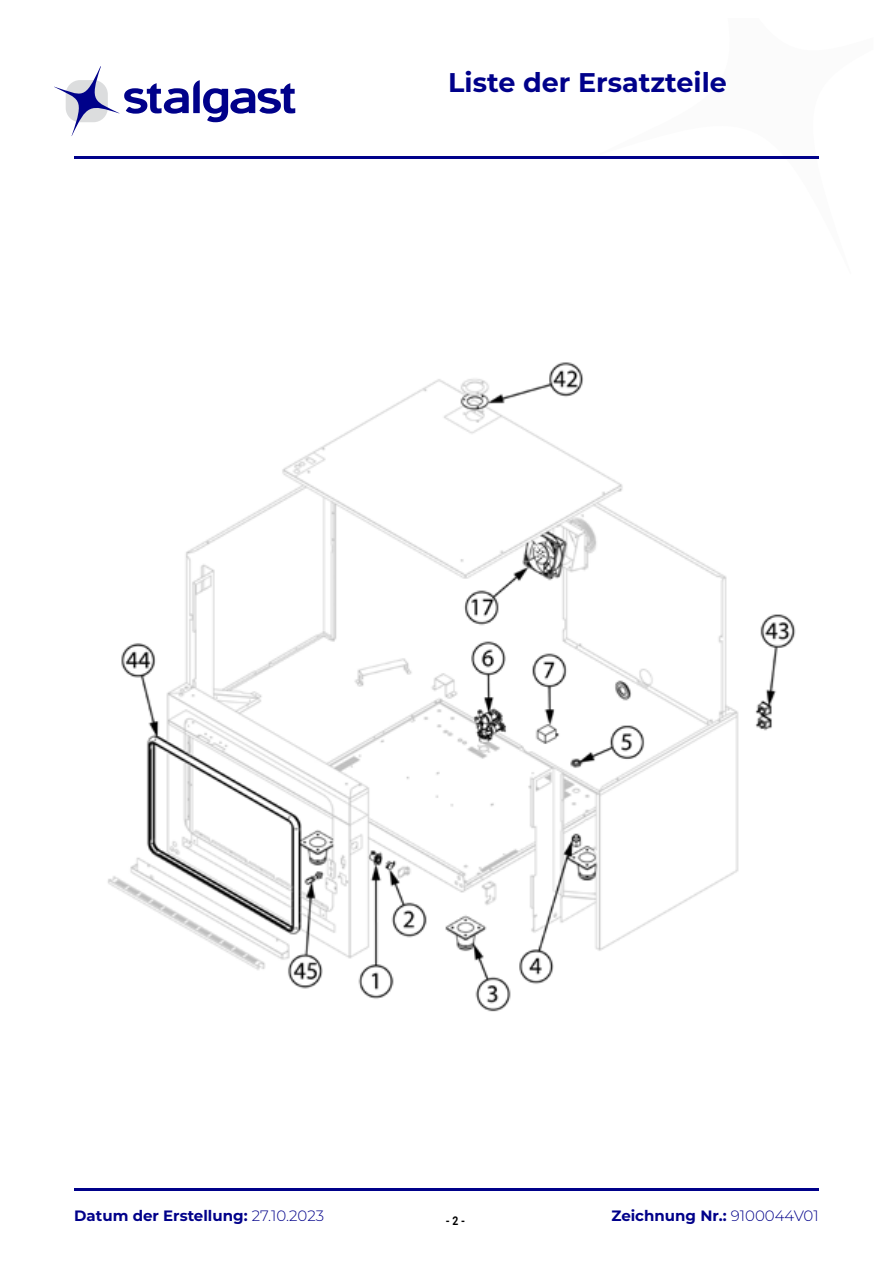
<style>
.page{position:relative;width:893px;height:1263px;background:#fff}
.page>*{position:absolute;margin:0;border:0;box-sizing:border-box;transform-origin:0 0}
.t1{font:700 27px "Montserrat";color:#00018a}
.t2{font:700 15px "Montserrat";color:#00018a}
.t3{font:700 12px "Roboto";color:#000;scale:.86 1}
.s1{font-weight:300}
</style>
<div class="page">
<svg style="left:54px;top:66px;width:241px;height:70px"></svg>
<hr style="left:74px;top:156px;width:745px;height:2px;background:#00018a">
<hr style="left:74px;top:1188px;width:745px;height:3px;background:#00018a">
<img style="left:108px;top:362px;width:688px;height:650px">
<h1 class="t1" style="left:448px;top:63px;width:280px">Liste der Ersatzteile</h1>
<p class="t2" style="left:74px;top:1205px;width:252px">Datum der Erstellung: <span class="s1">27.10.2023</span></p>
<p class="t3" style="left:446px;top:1212px;width:24px">- 2 -</p>
<p class="t2" style="left:611px;top:1205px;width:209px">Zeichnung Nr.: <span class="s1">9100044V01</span></p>
</div>
